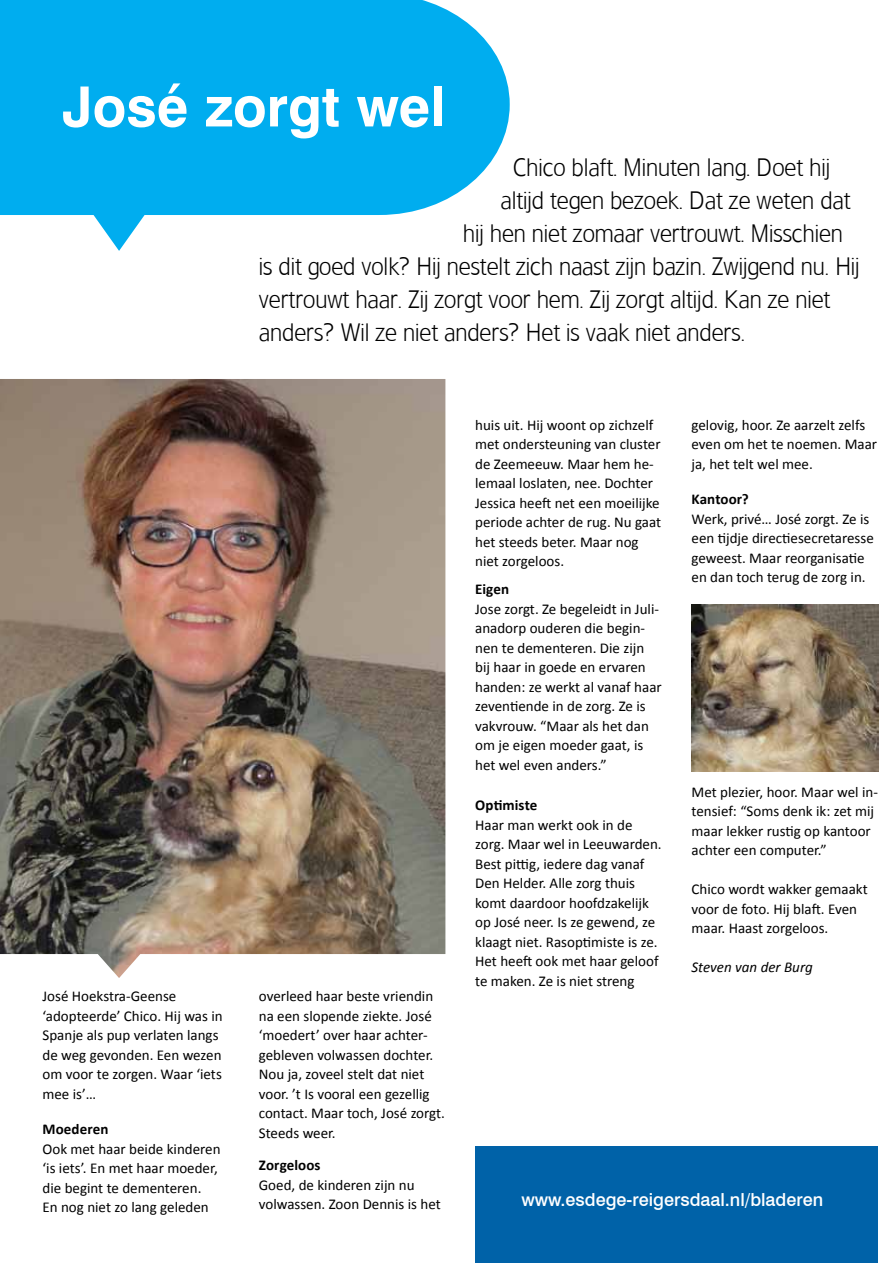
<style>
.page{position:relative;width:893px;height:1263px;background:#fff}
.page>*{position:absolute;margin:0;border:0;box-sizing:border-box;transform-origin:0 0}
.t1{font:700 55.5px "Swiss 721 BT";color:#fff}
.t2{font:300 24px "TF Forever Two";color:#000}
.t3{font:500 18px "Swiss 721 BT";color:#fff}
.t4{font:15px/19.5px "Calibri";color:#000}
.t5{font:700 15px "Calibri";letter-spacing:.005em;color:#000}
.t6{font:italic 15px "Calibri";color:#000}
</style>
<div class="page">
<img style="left:0;top:379px;width:445px;height:599px">
<svg style="left:0;top:0;width:510px;height:251px;fill:#00adef"></svg>
<img style="left:691px;top:604px;width:187px;height:168px">
<div style="left:475px;top:1147px;width:403px;height:116px;background:#0062a8"></div>
<h1 class="t1" style="left:62px;top:73px;width:385px">José zorgt wel</h1>
<h2 class="t2" style="left:512px;top:154px;width:319px">Chico blaft. Minuten lang. Doet hij</h2>
<h2 class="t2" style="left:500px;top:187px;width:352px">altijd tegen bezoek. Dat ze weten dat</h2>
<h2 class="t2" style="left:463px;top:220px;width:381px">hij hen niet zomaar vertrouwt. Misschien</h2>
<h2 class="t2" style="left:259px;top:253px;width:602px">is dit goed volk? Hij nestelt zich naast zijn bazin. Zwijgend nu. Hij</h2>
<h2 class="t2" style="left:259px;top:286px;width:573px">vertrouwt haar. Zij zorgt voor hem. Zij zorgt altijd. Kan ze niet</h2>
<h2 class="t2" style="left:259px;top:319px;width:488px">anders? Wil ze niet anders? Het is vaak niet anders.</h2>
<p class="t4" style="left:43px;top:987px;width:182px">José Hoekstra-Geense ‘adopteerde’ Chico. Hij was in<br>Spanje als pup verlaten langs de weg gevonden. Een wezen om voor te zorgen. Waar ‘iets mee is’…</p>
<p class="t5" style="left:43px;top:1119px;width:67px">Moederen</p>
<p class="t4" style="left:43px;top:1139px;width:180px">Ook met haar beide kinderen ‘is iets’. En met haar moeder, die begint te dementeren.<br>En nog niet zo lang geleden</p>
<p class="t4" style="left:259px;top:987px;width:187px">overleed haar beste vriendin na een slopende ziekte. José ‘moedert’ over haar achter&shy;gebleven volwassen dochter.<br>Nou ja, zoveel stelt dat niet voor. ’t Is vooral een gezellig contact. Maar toch, José zorgt.<br>Steeds weer.</p>
<p class="t5" style="left:259px;top:1155px;width:63px">Zorgeloos</p>
<p class="t4" style="left:259px;top:1175px;width:184px">Goed, de kinderen zijn nu volwassen. Zoon Dennis is het</p>
<p class="t4" style="left:475px;top:415px;width:187px">huis uit. Hij woont op zichzelf met ondersteuning van cluster de Zeemeeuw. Maar hem he&shy;lemaal loslaten, nee. Dochter<br>Jessica heeft net een moeilijke periode achter de rug. Nu gaat het steeds beter. Maar nog niet zorgeloos.</p>
<p class="t5" style="left:475px;top:579px;width:35px">Eigen</p>
<p class="t4" style="left:475px;top:599px;width:188px">Jose zorgt. Ze begeleidt in Juli&shy;anadorp ouderen die begin&shy;nen te dementeren. Die zijn bij haar in goede en ervaren handen: ze werkt al vanaf haar zeventiende in de zorg. Ze is vakvrouw. “Maar als het dan om je eigen moeder gaat, is het wel even anders.”</p>
<p class="t5" style="left:475px;top:795px;width:64px">Optimiste</p>
<p class="t4" style="left:475px;top:815px;width:188px">Haar man werkt ook in de zorg. Maar wel in Leeuwarden.<br>Best pittig, iedere dag vanaf<br>Den Helder. Alle zorg thuis komt daardoor hoofdzakelijk op José neer. Is ze gewend, ze klaagt niet. Rasoptimiste is ze.<br>Het heeft ook met haar geloof te maken. Ze is niet streng</p>
<p class="t4" style="left:691px;top:415px;width:187px">gelovig, hoor. Ze aarzelt zelfs even om het te noemen. Maar ja, het telt wel mee.</p>
<p class="t5" style="left:691px;top:489px;width:59px">Kantoor?</p>
<p class="t4" style="left:691px;top:509px;width:184px">Werk, privé… José zorgt. Ze is een tijdje directiesecretaresse geweest. Maar reorganisatie en dan toch terug de zorg in.</p>
<p class="t4" style="left:691px;top:782px;width:188px">Met plezier, hoor. Maar wel in&shy;tensief: “Soms denk ik: zet mij maar lekker rustig op kantoor achter een computer.”</p>
<p class="t4" style="left:691px;top:879px;width:178px">Chico wordt wakker gemaakt voor de foto. Hij blaft. Even maar. Haast zorgeloos.</p>
<p class="t6" style="left:691px;top:957px;width:123px">Steven van der Burg</p>
<p class="t3" style="left:521px;top:1189px;width:303px">www.esdege-reigersdaal.nl/bladeren</p>
</div>
